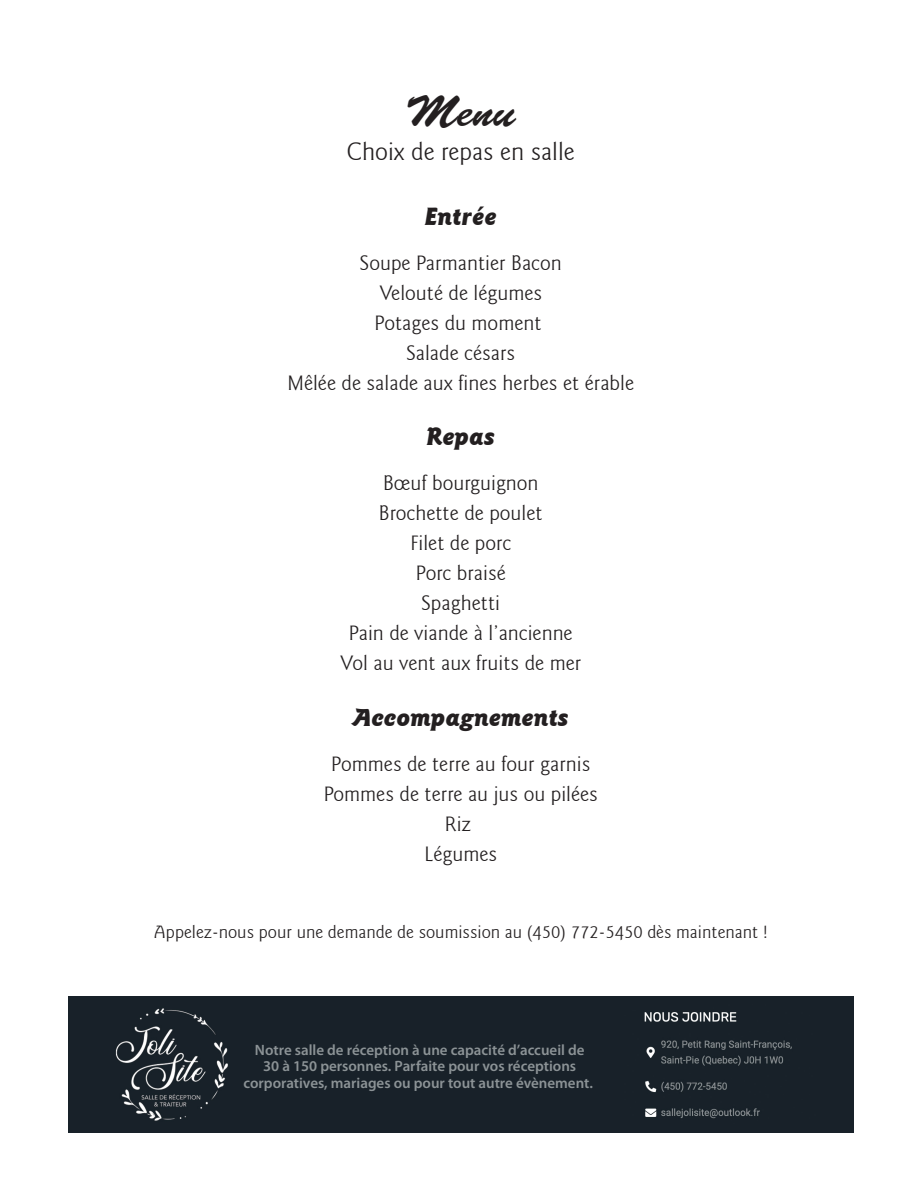
<style>
.page{position:relative;width:918px;height:1188px;background:#fff}
.page>*{position:absolute;margin:0;border:0;box-sizing:border-box;transform-origin:0 0}
.t1{font:45px "Banff Plain";color:#231f20}
.t2{font:italic 900 25.2px "Goudy Sans IT Cby BT";color:#231f20}
.t3{font:300 25.2px "Goudy Sans IT Cby BT";color:#231f20}
.t4{font:300 21px/30px "Goudy Sans IT Cby BT";color:#231f20;text-align:center}
.t5{font:300 18px "Goudy Sans IT Cby BT";color:#231f20}
.t6{font:600 15px/16.5px "Myriad Pro";color:#8c9396;text-align:center}
</style>
<div class="page">
<img style="left:68px;top:997px;width:785px;height:135px">
<div style="left:241px;top:1028px;width:383px;height:78px;background:#182129"></div>
<h1 class="t1" style="left:406px;top:86px;width:111px">Menu</h1>
<p class="t3" style="left:347px;top:136px;width:229px">Choix de repas en salle</p>
<p class="t2" style="left:425px;top:200px;width:74px">Entrée</p>
<p class="t4" style="left:287px;top:248px;width:348px">Soupe Parmantier Bacon<br>Velouté de légumes<br>Potages du moment<br>Salade césars<br>Mêlée de salade aux fines herbes et érable</p>
<p class="t2" style="left:426px;top:421px;width:70px">Repas</p>
<p class="t4" style="left:340px;top:468px;width:243px">Bœuf bourguignon<br>Brochette de poulet<br>Filet de porc<br>Porc braisé<br>Spaghetti<br>Pain de viande à l’ancienne<br>Vol au vent aux fruits de mer</p>
<p class="t2" style="left:353px;top:701px;width:218px">Accompagnements</p>
<p class="t4" style="left:324px;top:749px;width:276px">Pommes de terre au four garnis<br>Pommes de terre au jus ou pilées<br>Riz<br>Légumes</p>
<p class="t5" style="left:154px;top:921px;width:615px">Appelez-nous pour une demande de soumission au (450) 772-5450 dès maintenant !</p>
<p class="t6" style="left:244px;top:1041px;width:351px">Notre salle de réception à une capacité d’accueil de<br>30 à 150 personnes. Parfaite pour vos réceptions corporatives, mariages ou pour tout autre évènement.</p>
</div>
